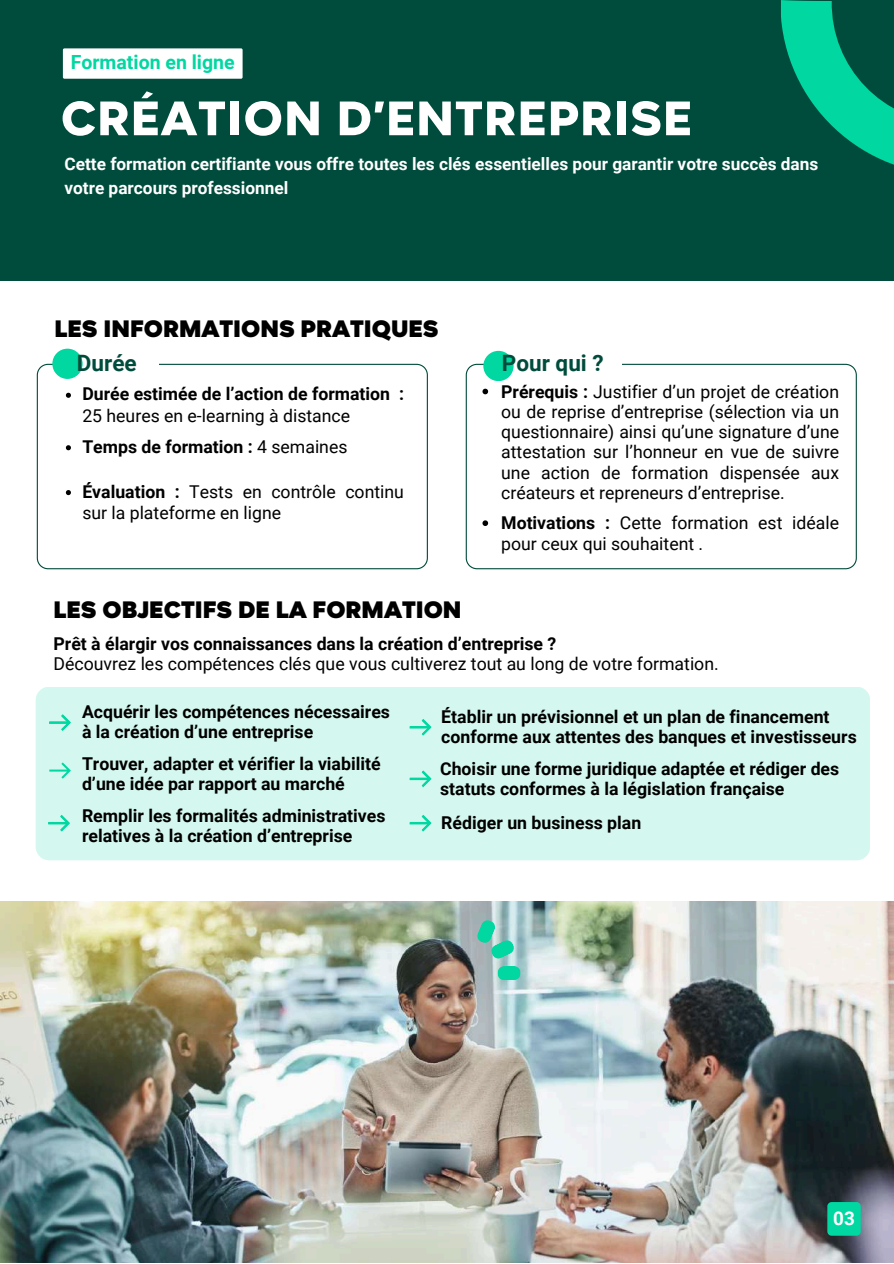
<style>
.page{position:relative;width:894px;height:1264px;background:#fff}
.page>*{position:absolute;margin:0;border:0;box-sizing:border-box;transform-origin:0 0}
.t1{font:800 54.9px "Magenos";letter-spacing:.02em;color:#fff}
.t2{font:900 27px "Magenos";color:#000}
.t3{font:700 22.5px "Roboto";color:#004c3c}
.t4{font:700 19.5px "Roboto";color:#00d7a1}
.t5{font:700 18.9px "Roboto";color:#fff}
.t6{font:700 17.7px/20.2px "Roboto";color:#000}
.t7{font:17.7px/20.2px "Roboto";color:#000}
.t8{font:700 17.25px/24.8px "Roboto";color:#fff}
.s1{font-weight:700}
</style>
<div class="page">
<div style="left:0;top:0;width:893px;height:280px;background:#004c3c"></div>
<div style="left:36px;top:686px;width:833px;height:174px;background:#d4f8ef;border-radius:13px"></div>
<svg style="left:465px;top:364px;width:391px;height:205px"></svg>
<div style="left:491px;top:355px;width:130px;height:38px;background:#fff"></div>
<div style="left:483px;top:351px;width:30px;height:30px;background:#00d7a1;border-radius:50%"></div>
<svg style="left:49px;top:714px;width:22px;height:17px"></svg>
<svg style="left:781px;top:0;width:112px;height:165px"></svg>
<img style="left:0;top:901px;width:893px;height:361px">
<div style="left:827px;top:1201px;width:33px;height:34px;background:#00d7a1;border-radius:4px"></div>
<svg style="left:37px;top:364px;width:390px;height:205px"></svg>
<div style="left:57px;top:347px;width:102px;height:38px;background:#fff"></div>
<div style="left:52px;top:348px;width:31px;height:31px;background:#00d7a1;border-radius:50%"></div>
<svg style="left:409px;top:719px;width:22px;height:16px"></svg>
<svg style="left:49px;top:762px;width:22px;height:16px"></svg>
<svg style="left:409px;top:770px;width:22px;height:17px"></svg>
<div style="left:63px;top:48px;width:179px;height:31px;background:#fff;border-radius:2px"></div>
<svg style="left:482px;top:389px;width:6px;height:5px"></svg>
<svg style="left:482px;top:520px;width:6px;height:6px"></svg>
<svg style="left:66px;top:393px;width:5px;height:5px"></svg>
<svg style="left:66px;top:445px;width:5px;height:5px"></svg>
<svg style="left:66px;top:490px;width:5px;height:5px"></svg>
<svg style="left:497px;top:965px;width:23px;height:15px"></svg>
<svg style="left:477px;top:920px;width:37px;height:38px"></svg>
<svg style="left:48px;top:815px;width:22px;height:16px"></svg>
<svg style="left:409px;top:815px;width:22px;height:16px"></svg>
<p class="t4" style="left:71px;top:51px;width:165px">Formation en ligne</p>
<h1 class="t1" style="left:61px;top:89px;width:632px">CRÉATION D'ENTREPRISE</h1>
<p class="t8" style="left:64px;top:151px;width:755px">Cette formation certifiante vous offre toutes les clés essentielles pour garantir votre succès dans votre parcours professionnel</p>
<h2 class="t2" style="left:55px;top:315px;width:385px">LES INFORMATIONS PRATIQUES</h2>
<p class="t3" style="left:77px;top:350px;width:61px">Durée</p>
<p class="t6" style="left:82px;top:384px;width:323px">Durée estimée de l’action de formation :</p>
<p class="t7" style="left:82px;top:400px;width:269px;line-height:31.3px">25 heures en e-learning à distance<br><span class="s1">Temps de formation :</span> 4 semaines</p>
<p class="t7" style="left:82px;top:481px;width:323px;line-height:21.1px"><span class="s1">Évaluation :</span> Tests en contrôle continu sur la plateforme en ligne</p>
<h2 class="t2" style="left:53px;top:595px;width:409px">LES OBJECTIFS DE LA FORMATION</h2>
<p class="t3" style="left:502px;top:350px;width:103px">Pour qui ?</p>
<p class="t7" style="left:501px;top:381px;width:339px;text-align:justify"><span class="s1">Prérequis :</span> Justifier d’un projet de création ou de reprise d’entreprise (sélection via un questionnaire) ainsi qu’une signature d’une attestation sur l’honneur en vue de suivre une action de formation dispensée aux créateurs et repreneurs d’entreprise.</p>
<p class="t7" style="left:501px;top:513px;width:339px"><span class="s1">Motivations :</span> Cette formation est idéale pour ceux qui souhaitent .</p>
<p class="t6" style="left:53px;top:633px;width:504px">Prêt à élargir vos connaissances dans la création d’entreprise ?</p>
<p class="t7" style="left:53px;top:653px;width:666px">Découvrez les compétences clés que vous cultiverez tout au long de votre formation.</p>
<p class="t6" style="left:82px;top:702px;width:309px">Acquérir les compétences nécessaires à la création d’une entreprise</p>
<p class="t6" style="left:82px;top:754px;width:300px">Trouver, adapter et vérifier la viabilité d’une idée par rapport au marché</p>
<p class="t6" style="left:82px;top:806px;width:305px">Remplir les formalités administratives relatives à la création d’entreprise</p>
<p class="t6" style="left:441px;top:706px;width:417px">Établir un prévisionnel et un plan de financement conforme aux attentes des banques et investisseurs</p>
<p class="t6" style="left:440px;top:758px;width:400px">Choisir une forme juridique adaptée et rédiger des statuts conformes à la législation française</p>
<p class="t6" style="left:441px;top:812px;width:201px">Rédiger un business plan</p>
<p class="t5" style="left:833px;top:1207px;width:23px">03</p>
</div>
